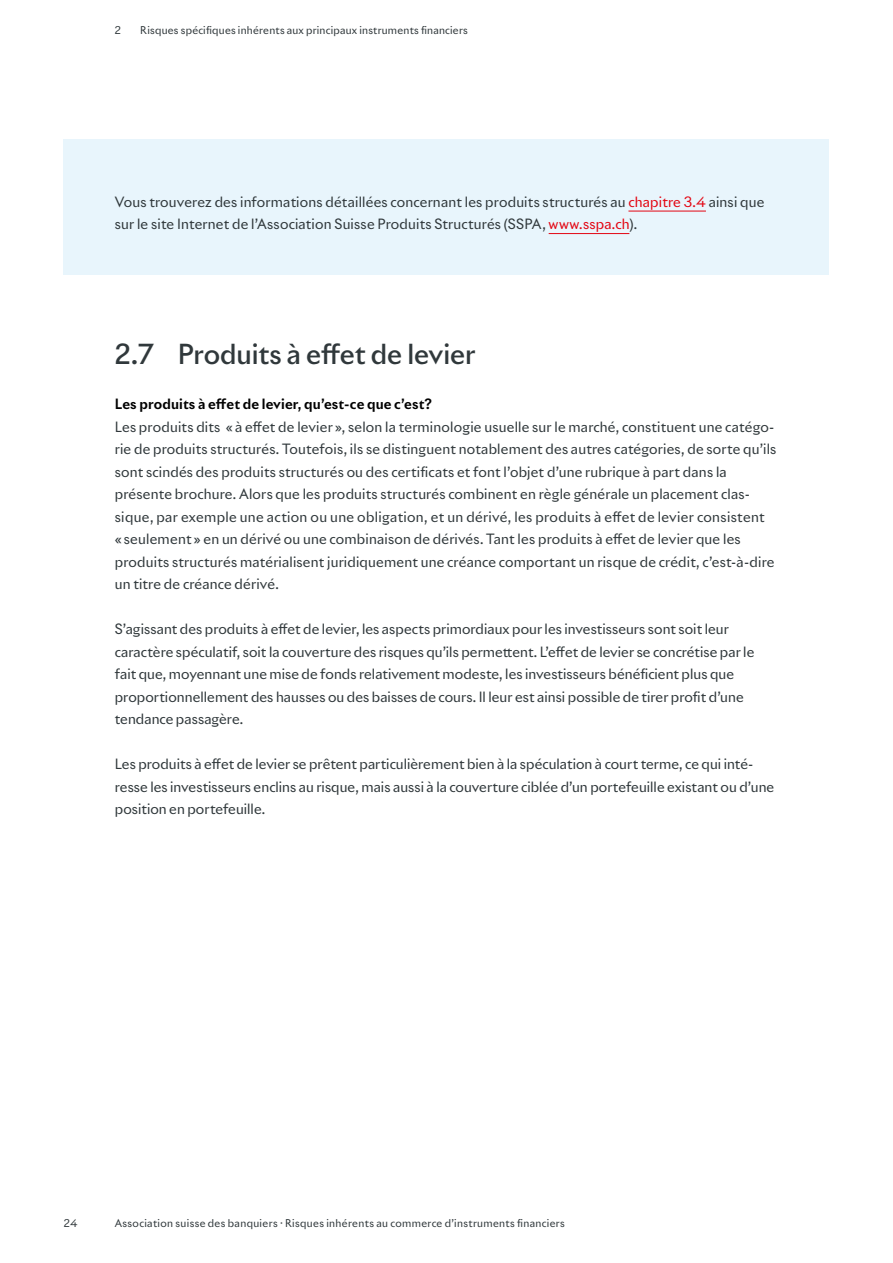
<style>
.page{position:relative;width:893px;height:1263px;background:#fff}
.page>*{position:absolute;margin:0;border:0;box-sizing:border-box;transform-origin:0 0}
.t1{font:500 27px "Riviera Nights";letter-spacing:-.005em;color:#30383b}
.t2{font:13.8px/22.5px "Riviera Nights";letter-spacing:.01em;color:#30383b}
.t3{font:700 13.8px "Riviera Nights";letter-spacing:.01em;color:#000}
.t4{font:10.5px "Riviera Nights";letter-spacing:.03em;color:#30383b}
.s1{color:#e30613}
</style>
<div class="page">
<div style="left:64px;top:139px;width:765px;height:135px;background:#e8f5fc"></div>
<hr style="left:628px;top:211px;width:78px;height:1px;background:#e30613">
<hr style="left:549px;top:233px;width:80px;height:1px;background:#e30613">
<p class="t4" style="left:115px;top:23px;width:8px">2</p>
<p class="t4" style="left:140px;top:23px;width:329px">Risques spécifiques inhérents aux principaux instruments financiers</p>
<p class="t2" style="left:115px;top:190px;width:651px">Vous trouverez des informations détaillées concernant les produits structurés au <span class="s1">chapitre 3.4</span> ainsi que sur le site Internet de l’Association Suisse Produits Structurés (SSPA, <span class="s1">www.sspa.ch</span>).</p>
<h1 class="t1" style="left:115px;top:337px;width:362px">2.7 Produits à effet de levier</h1>
<p class="t3" style="left:115px;top:395px;width:319px">Les produits à effet de levier, qu’est-ce que c’est?</p>
<p class="t2" style="left:115px;top:415px;width:663px">Les produits dits « à effet de levier », selon la terminologie usuelle sur le marché, constituent une catégo&shy;rie de produits structurés. Toutefois, ils se distinguent notablement des autres catégories, de sorte qu’ils sont scindés des produits structurés ou des certificats et font l’objet d’une rubrique à part dans la présente brochure. Alors que les produits structurés combinent en règle générale un placement clas&shy;sique, par exemple une action ou une obligation, et un dérivé, les produits à effet de levier consistent<br>« seulement » en un dérivé ou une combinaison de dérivés. Tant les produits à effet de levier que les produits structurés matérialisent juridiquement une créance comportant un risque de crédit, c’est-à-dire un titre de créance dérivé.</p>
<p class="t2" style="left:115px;top:618px;width:641px">S’agissant des produits à effet de levier, les aspects primordiaux pour les investisseurs sont soit leur caractère spéculatif, soit la couverture des risques qu’ils permettent. L’effet de levier se concrétise par le fait que, moyennant une mise de fonds relativement modeste, les investisseurs bénéficient plus que proportionnellement des hausses ou des baisses de cours. Il leur est ainsi possible de tirer profit d’une tendance passagère.</p>
<p class="t2" style="left:115px;top:753px;width:661px">Les produits à effet de levier se prêtent particulièrement bien à la spéculation à court terme, ce qui inté&shy;resse les investisseurs enclins au risque, mais aussi à la couverture ciblée d’un portefeuille existant ou d’une position en portefeuille.</p>
<p class="t4" style="left:64px;top:1217px;width:14px">24</p>
<p class="t4" style="left:115px;top:1217px;width:452px">Association suisse des banquiers · Risques inhérents au commerce d’instruments financiers</p>
</div>
